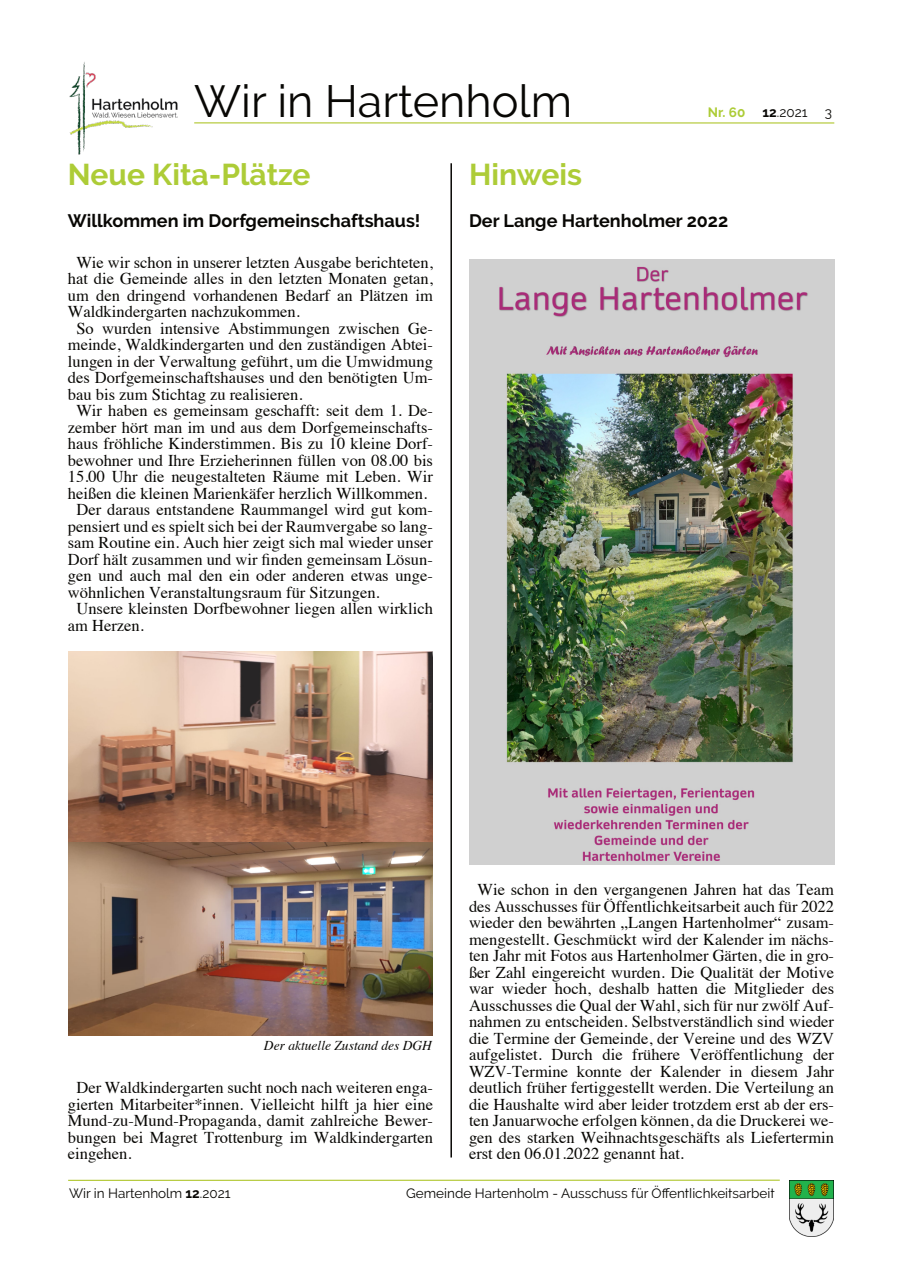
<style>
.page{position:relative;width:902px;height:1272px;background:#fff}
.page>*{position:absolute;margin:0;border:0;box-sizing:border-box;transform-origin:0 0}
.t1{font:45px "Raleway";color:#080704}
.t2{font:700 30px "Raleway";color:#adcc37}
.t3{font:700 18px "Raleway";color:#080704}
.t4{font:16.5px/16.5px "Times";color:#080704;text-align:justify}
.t5{font:13.5px "Raleway";color:#080704}
.t6{font:italic 13.5px "Times";color:#080704}
.t7{font:700 13.5px "Raleway";color:#adcc37}
.s1{font-weight:700}
</style>
<div class="page">
<hr style="left:194px;top:122px;width:640px;height:2px;background:#b5ca3b">
<hr style="left:450px;top:163px;width:2px;height:994px;background:#080704">
<img style="left:69px;top:62px;width:109px;height:93px">
<img style="left:789px;top:1180px;width:44px;height:56px">
<hr style="left:68px;top:1179px;width:711px;height:1px;background:#b5ca3b">
<img style="left:68px;top:651px;width:364px;height:191px">
<img style="left:68px;top:842px;width:364px;height:192px">
<img style="left:469px;top:259px;width:365px;height:605px">
<h1 class="t1" style="left:194px;top:74px;width:379px">Wir in Hartenholm</h1>
<p class="t7" style="left:707px;top:104px;width:39px">Nr. 60</p>
<p class="t5" style="left:762px;top:104px;width:46px"><span class="s1">12</span>.2021</p>
<p class="t5" style="left:824px;top:104px;width:9px">3</p>
<h2 class="t2" style="left:68px;top:157px;width:244px">Neue Kita-Plätze</h2>
<p class="t3" style="left:68px;top:210px;width:354px">Willkommen im Dorfgemeinschaftshaus!</p>
<p class="t4" style="left:76px;top:255px;width:358px">Wie wir schon in unserer letzten Ausgabe berichteten,</p>
<p class="t4" style="left:68px;top:272px;width:366px">hat die Gemeinde alles in den letzten Monaten getan,</p>
<p class="t4" style="left:68px;top:288px;width:366px">um den dringend vorhandenen Bedarf an Plätzen im</p>
<p class="t4" style="left:68px;top:305px;width:233px">Waldkindergarten nachzukommen.</p>
<p class="t4" style="left:76px;top:321px;width:358px">So wurden intensive Abstimmungen zwischen Ge-</p>
<p class="t4" style="left:68px;top:338px;width:366px">meinde, Waldkindergarten und den zuständigen Abtei-</p>
<p class="t4" style="left:68px;top:354px;width:366px">lungen in der Verwaltung geführt, um die Umwidmung</p>
<p class="t4" style="left:68px;top:371px;width:366px">des Dorfgemeinschaftshauses und den benötigten Um-</p>
<p class="t4" style="left:68px;top:387px;width:236px">bau bis zum Stichtag zu realisieren.</p>
<p class="t4" style="left:76px;top:404px;width:358px">Wir haben es gemeinsam geschafft: seit dem 1. De-</p>
<p class="t4" style="left:68px;top:420px;width:366px">zember hört man im und aus dem Dorfgemeinschafts-</p>
<p class="t4" style="left:68px;top:437px;width:366px">haus fröhliche Kinderstimmen. Bis zu 10 kleine Dorf-</p>
<p class="t4" style="left:68px;top:453px;width:366px">bewohner und Ihre Erzieherinnen füllen von 08.00 bis</p>
<p class="t4" style="left:68px;top:470px;width:366px">15.00 Uhr die neugestalteten Räume mit Leben. Wir</p>
<p class="t4" style="left:68px;top:486px;width:361px">heißen die kleinen Marienkäfer herzlich Willkommen.</p>
<p class="t4" style="left:76px;top:503px;width:358px">Der daraus entstandene Raummangel wird gut kom-</p>
<p class="t4" style="left:68px;top:519px;width:366px">pensiert und es spielt sich bei der Raumvergabe so lang-</p>
<p class="t4" style="left:68px;top:536px;width:366px">sam Routine ein. Auch hier zeigt sich mal wieder unser</p>
<p class="t4" style="left:68px;top:552px;width:366px">Dorf hält zusammen und wir finden gemeinsam Lösun-</p>
<p class="t4" style="left:68px;top:569px;width:366px">gen und auch mal den ein oder anderen etwas unge-</p>
<p class="t4" style="left:68px;top:585px;width:313px">wöhnlichen Veranstaltungsraum für Sitzungen.</p>
<p class="t4" style="left:76px;top:602px;width:358px">Unsere kleinsten Dorfbewohner liegen allen wirklich</p>
<p class="t4" style="left:68px;top:618px;width:78px">am Herzen.</p>
<h2 class="t2" style="left:469px;top:157px;width:114px">Hinweis</h2>
<p class="t3" style="left:469px;top:210px;width:261px">Der Lange Hartenholmer 2022</p>
<p class="t6" style="left:264px;top:1040px;width:169px">Der aktuelle Zustand des DGH</p>
<p class="t4" style="left:68px;top:1080px;width:366px;text-indent:9px">Der Waldkindergarten sucht noch nach weiteren enga&shy;gierten Mitarbeiter*innen. Vielleicht hilft ja hier eine Mund-zu-Mund-Propaganda, damit zahlreiche Bewer&shy;bungen bei Magret Trottenburg im Waldkindergarten eingehen.</p>
<p class="t4" style="left:469px;top:882px;width:366px;text-indent:9px">Wie schon in den vergangenen Jahren hat das Team des Ausschusses für Öffentlichkeitsarbeit auch für 2022 wieder den bewährten „Langen Hartenholmer“ zusam&shy;mengestellt. Geschmückt wird der Kalender im nächs&shy;ten Jahr mit Fotos aus Hartenholmer Gärten, die in gro&shy;ßer Zahl eingereicht wurden. Die Qualität der Motive war wieder hoch, deshalb hatten die Mitglieder des Ausschusses die Qual der Wahl, sich für nur zwölf Auf&shy;nahmen zu entscheiden. Selbstverständlich sind wieder die Termine der Gemeinde, der Vereine und des WZV aufgelistet. Durch die frühere Veröffentlichung der WZV-Termine konnte der Kalender in diesem Jahr deutlich früher fertiggestellt werden. Die Verteilung an die Haushalte wird aber leider trotzdem erst ab der ers&shy;ten Januarwoche erfolgen können, da die Druckerei we&shy;gen des starken Weihnachtsgeschäfts als Liefertermin erst den 06.01.2022 genannt hat.</p>
<p class="t5" style="left:69px;top:1185px;width:163px">Wir in Hartenholm <span class="s1">12</span>.2021</p>
<p class="t5" style="left:406px;top:1185px;width:370px">Gemeinde Hartenholm - Ausschuss für Öffentlichkeitsarbeit</p>
</div>
